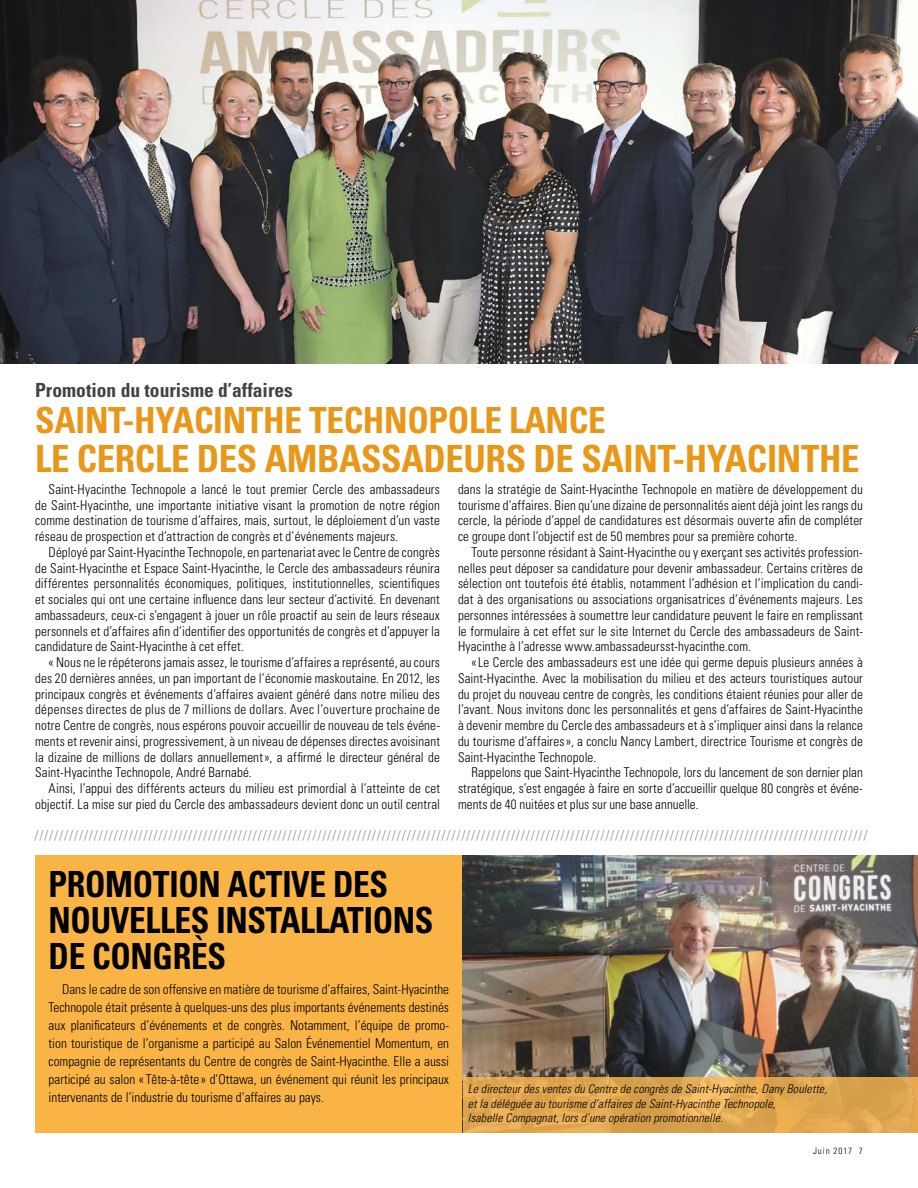
<style>
.page{position:relative;width:918px;height:1188px;background:#fff}
.page>*{position:absolute;margin:0;border:0;box-sizing:border-box;transform-origin:0 0}
.t1{font:700 condensed 37.5px "Univers";letter-spacing:-.01em;color:#e89719}
.t2{font:700 condensed 36px/36px "Univers";letter-spacing:-.01em;color:#000;scale:.93 1}
.t3{font:700 condensed 36px "Univers";letter-spacing:-.01em;color:#e89719}
.t4{font:700 condensed 19.5px "Univers";color:#434343}
.t5{font:15px "Minion Pro";color:#979a9c}
.t6{font:300 condensed 13.5px/15.8px "Univers";letter-spacing:.01em;color:#000;text-align:justify}
.t7{font:italic 300 condensed 12px/14.4px "Univers";letter-spacing:.01em;color:#000}
.t8{font:300 condensed 9px "Univers";letter-spacing:.1em;color:#000}
</style>
<div class="page">
<div style="left:35px;top:855px;width:850px;height:278px;background:#fab446"></div>
<img style="left:463px;top:855px;width:455px;height:223px">
<img style="left:0;top:0;width:918px;height:364px">
<svg style="left:463px;top:1078px;width:455px;height:55px;background:#e0a751"></svg>
<h3 class="t4" style="left:35px;top:378px;width:259px">Promotion du tourisme d’affaires</h3>
<h2 class="t3" style="left:35px;top:398px;width:572px">SAINT-HYACINTHE TECHNOPOLE LANCE</h2>
<h1 class="t1" style="left:35px;top:436px;width:826px">LE CERCLE DES AMBASSADEURS DE SAINT-HYACINTHE</h1>
<p class="t6" style="left:35px;top:481px;width:406px;text-indent:14px">Saint-Hyacinthe Technopole a lancé le tout premier Cercle des ambassadeurs de Saint-Hyacinthe, une importante initiative visant la promotion de notre région comme destination de tourisme d’affaires, mais, surtout, le déploiement d’un vaste réseau de prospection et d’attraction de congrès et d’événements majeurs.</p>
<p class="t6" style="left:35px;top:544px;width:406px;text-indent:14px">Déployé par Saint-Hyacinthe Technopole, en partenariat avec le Centre de congrès de Saint-Hyacinthe et Espace Saint-Hyacinthe, le Cercle des ambassadeurs réunira différentes personnalités économiques, politiques, institutionnelles, scientifiques et sociales qui ont une certaine influence dans leur secteur d’activité. En devenant ambassadeurs, ceux-ci s’engagent à jouer un rôle proactif au sein de leurs réseaux personnels et d’affaires afin d’identifier des opportunités de congrès et d’appuyer la candidature de Saint-Hyacinthe à cet effet.</p>
<p class="t6" style="left:35px;top:654px;width:406px;text-indent:14px">« Nous ne le répéterons jamais assez, le tourisme d’affaires a représenté, au cours des 20 dernières années, un pan important de l’économie maskoutaine. En 2012, les principaux congrès et événements d’affaires avaient généré dans notre milieu des dépenses directes de plus de 7 millions de dollars. Avec l’ouverture prochaine de notre Centre de congrès, nous espérons pouvoir accueillir de nouveau de tels événe&shy;ments et revenir ainsi, progressivement, à un niveau de dépenses directes avoisinant la dizaine de millions de dollars annuellement», a affirmé le directeur général de Saint-Hyacinthe Technopole, André Barnabé.</p>
<p class="t6" style="left:35px;top:780px;width:406px;text-align:right">Ainsi, l’appui des différents acteurs du milieu est primordial à l’atteinte de cet objectif. La mise sur pied du Cercle des ambassadeurs devient donc un outil central</p>
<p class="t6" style="left:458px;top:481px;width:406px">dans la stratégie de Saint-Hyacinthe Technopole en matière de développement du tourisme d’affaires. Bien qu’une dizaine de personnalités aient déjà joint les rangs du cercle, la période d’appel de candidatures est désormais ouverte afin de compléter ce groupe dont l’objectif est de 50 membres pour sa première cohorte.</p>
<p class="t6" style="left:458px;top:544px;width:406px;text-indent:14px">Toute personne résidant à Saint-Hyacinthe ou y exerçant ses activités profession&shy;nelles peut déposer sa candidature pour devenir ambassadeur. Certains critères de sélection ont toutefois été établis, notamment l’adhésion et l’implication du candi&shy;dat à des organisations ou associations organisatrices d’événements majeurs. Les personnes intéressées à soumettre leur candidature peuvent le faire en remplissant le formulaire à cet effet sur le site Internet du Cercle des ambassadeurs de Saint-Hyacinthe à l’adresse www.ambassadeursst-hyacinthe.com.</p>
<p class="t6" style="left:458px;top:654px;width:406px;text-indent:14px">«Le Cercle des ambassadeurs est une idée qui germe depuis plusieurs années à Saint-Hyacinthe. Avec la mobilisation du milieu et des acteurs touristiques autour du projet du nouveau centre de congrès, les conditions étaient réunies pour aller de l’avant. Nous invitons donc les personnalités et gens d’affaires de Saint-Hyacinthe à devenir membre du Cercle des ambassadeurs et à s’impliquer ainsi dans la relance du tourisme d’affaires», a conclu Nancy Lambert, directrice Tourisme et congrès de Saint-Hyacinthe Technopole.</p>
<p class="t6" style="left:458px;top:765px;width:406px;text-indent:14px">Rappelons que Saint-Hyacinthe Technopole, lors du lancement de son dernier plan stratégique, s’est engagée à faire en sorte d’accueillir quelque 80 congrès et événe&shy;ments de 40 nuitées et plus sur une base annuelle.</p>
<p class="t5" style="left:34px;top:825px;width:836px">////////////////////////////////////////////////////////////////////////////////////////////////////////////////////////////////////////////////////////////////////////</p>
<h2 class="t2" style="left:49px;top:867px;width:415px">PROMOTION ACTIVE DES<br>NOUVELLES INSTALLATIONS<br>DE CONGRÈS</h2>
<p class="t6" style="left:49px;top:980px;width:402px;line-height:18px;text-indent:14px">Dans le cadre de son offensive en matière de tourisme d’affaires, Saint-Hyacinthe Technopole était présente à quelques-uns des plus importants événements destinés aux planificateurs d’événements et de congrès. Notamment, l’équipe de promo&shy;tion touristique de l’organisme a participé au Salon Événementiel Momentum, en compagnie de représentants du Centre de congrès de Saint-Hyacinthe. Elle a aussi participé au salon « Tête-à-tête » d’Ottawa, un événement qui réunit les principaux intervenants de l’industrie du tourisme d’affaires au pays.</p>
<p class="t7" style="left:468px;top:1082px;width:361px">Le directeur des ventes du Centre de congrès de Saint-Hyacinthe, Dany Boulette, et la déléguée au tourisme d’affaires de Saint-Hyacinthe Technopole,<br>Isabelle Compagnat, lors d’une opération promotionnelle.</p>
<p class="t8" style="left:813px;top:1145px;width:51px">Juin 2017 7</p>
</div>
